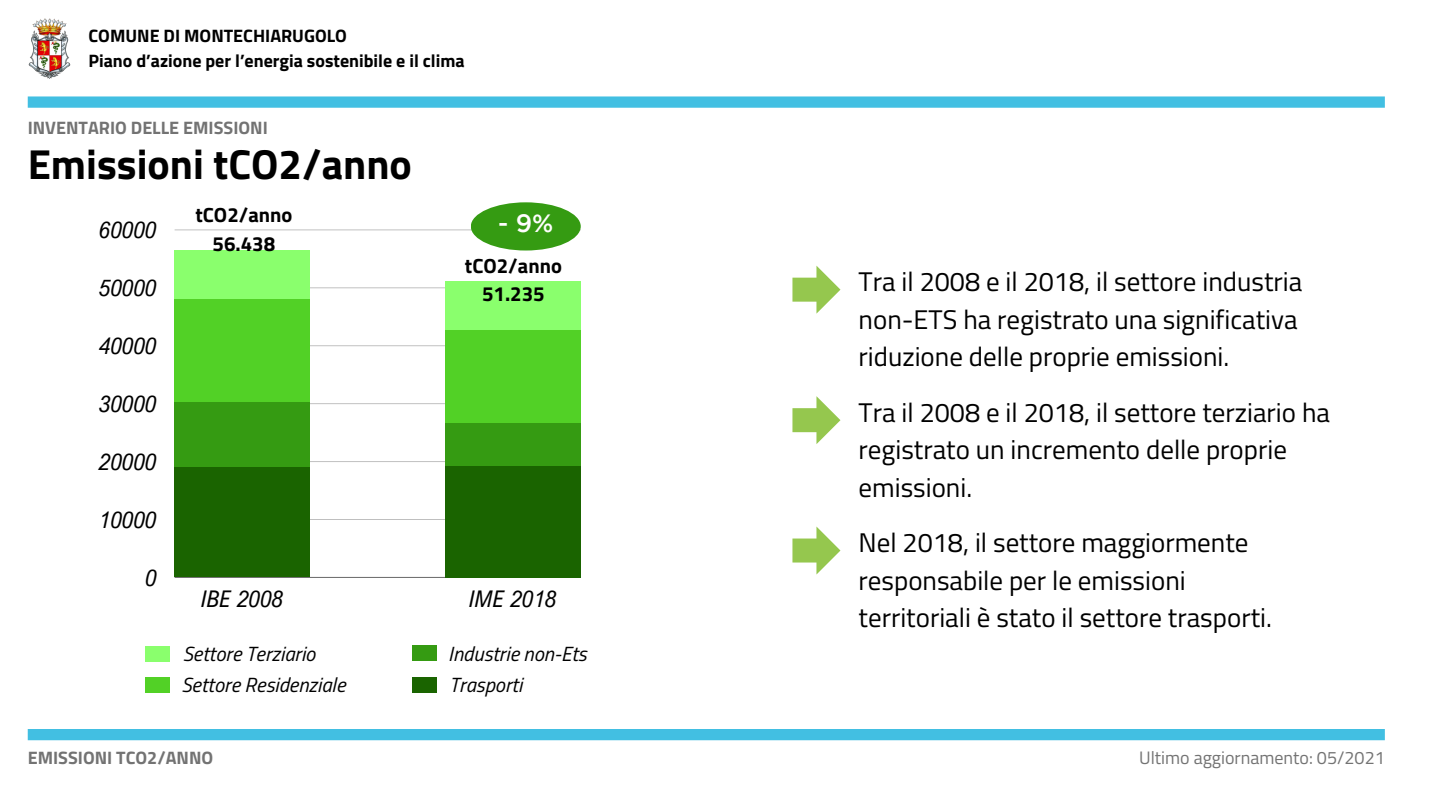
<style>
.page{position:relative;width:1440px;height:810px;background:#fff}
.page>*{position:absolute;margin:0;border:0;box-sizing:border-box;transform-origin:0 0}
.t1{font:700 42px "Titillium Web";color:#000}
.t2{font:27px/37.5px "Titillium Web";color:#000}
.t3{font:500 25px "Gotham";color:#fffefe}
.t4{font:italic 23px "Arial Nova Cond";color:#000}
.t5{font:italic 20.5px "Titillium Web";color:#000}
.t6{font:700 20.5px/28.5px "Titillium Web";color:#000;text-align:center}
.t7{font:700 18px "Titillium Web";color:#000}
.t8{font:700 18px "Titillium Web";color:#737373}
.t9{font:18px "Titillium Web";color:#737373}
</style>
<div class="page">
<div style="left:28px;top:96px;width:1357px;height:12px;background:#42bfe2"></div>
<div style="left:28px;top:729px;width:1357px;height:11px;background:#42bfe2"></div>
<svg style="left:792px;top:266px;width:48px;height:48px"></svg>
<svg style="left:792px;top:396px;width:48px;height:48px"></svg>
<hr style="left:175px;top:577px;width:406px;height:1px;background:#000;opacity:.6">
<hr style="left:175px;top:519px;width:406px;height:1px;background:#bfbfbf">
<hr style="left:175px;top:461px;width:406px;height:1px;background:#c4c4c4">
<hr style="left:175px;top:403px;width:406px;height:1px;background:#cacaca">
<hr style="left:175px;top:345px;width:406px;height:1px;background:#cfcfcf">
<hr style="left:175px;top:287px;width:406px;height:1px;background:#d4d4d4">
<hr style="left:175px;top:230px;width:406px;height:1px;background:#e6e6e6">
<div style="left:175px;top:466px;width:135px;height:111px;background:#1a6400"></div>
<div style="left:175px;top:401px;width:135px;height:65px;background:#359b12"></div>
<div style="left:175px;top:298px;width:135px;height:103px;background:#52d126"></div>
<div style="left:175px;top:251px;width:135px;height:47px;background:#8aff6d"></div>
<div style="left:445px;top:466px;width:136px;height:111px;background:#1a6400"></div>
<div style="left:445px;top:422px;width:136px;height:44px;background:#359b12"></div>
<div style="left:445px;top:330px;width:136px;height:92px;background:#52d126"></div>
<div style="left:445px;top:281px;width:136px;height:49px;background:#8aff6d"></div>
<div style="left:471px;top:202px;width:110px;height:49px;background:#359b12;border-radius:50%"></div>
<div style="left:145px;top:677px;width:25px;height:16px;background:#52d126"></div>
<div style="left:412px;top:645px;width:25px;height:16px;background:#359b12"></div>
<div style="left:412px;top:677px;width:25px;height:16px;background:#1a6400"></div>
<div style="left:145px;top:646px;width:25px;height:16px;background:#8aff6d"></div>
<svg style="left:792px;top:527px;width:48px;height:48px"></svg>
<img style="left:28px;top:19px;width:43px;height:60px">
<p class="t7" style="left:89px;top:22px;width:260px">COMUNE DI MONTECHIARUGOLO</p>
<h5 class="t7" style="left:89px;top:46px;width:378px">Piano d’azione per l’energia sostenibile e il clima</h5>
<p class="t8" style="left:28px;top:114px;width:242px">INVENTARIO DELLE EMISSIONI</p>
<h1 class="t1" style="left:28px;top:132px;width:386px">Emissioni tCO2/anno</h1>
<p class="t6" style="left:195px;top:200px;width:99px">tCO2/anno<br>56.438</p>
<p class="t4" style="left:99px;top:216px;width:59px">60000</p>
<h4 class="t3" style="left:498px;top:214px;width:57px">- 9%</h4>
<p class="t4" style="left:99px;top:274px;width:59px">50000</p>
<p class="t4" style="left:99px;top:332px;width:59px">40000</p>
<p class="t4" style="left:99px;top:390px;width:59px">30000</p>
<p class="t4" style="left:99px;top:448px;width:59px">20000</p>
<p class="t4" style="left:99px;top:506px;width:59px">10000</p>
<p class="t4" style="left:145px;top:563px;width:13px">0</p>
<h3 class="t6" style="left:465px;top:251px;width:99px">tCO2/anno<br>51.235</h3>
<p class="t4" style="left:201px;top:584px;width:84px">IBE 2008</p>
<p class="t4" style="left:469px;top:584px;width:89px">IME 2018</p>
<p class="t5" style="left:183px;top:638px;width:134px">Settore Terziario</p>
<h2 class="t5" style="left:181px;top:669px;width:166px">Settore Residenziale</h2>
<p class="t5" style="left:448px;top:638px;width:140px">Industrie non-Ets</p>
<h4 class="t5" style="left:450px;top:669px;width:74px">Trasporti</h4>
<h6 class="t8" style="left:28px;top:744px;width:187px">EMISSIONI TCO2/ANNO</h6>
<p class="t2" style="left:859px;top:263px;width:445px">Tra il 2008 e il 2018, il settore industria non-ETS ha registrato una significativa riduzione delle proprie emissioni.</p>
<p class="t2" style="left:859px;top:393px;width:473px">Tra il 2008 e il 2018, il settore terziario ha registrato un incremento delle proprie emissioni.</p>
<h5 class="t2" style="left:859px;top:524px;width:391px">Nel 2018, il settore maggiormente responsabile per le emissioni</h5>
<h5 class="t2" style="left:859px;top:599px;width:415px">territoriali è stato il settore trasporti.</h5>
<p class="t9" style="left:1139px;top:744px;width:247px">Ultimo aggiornamento: 05/2021</p>
</div>
